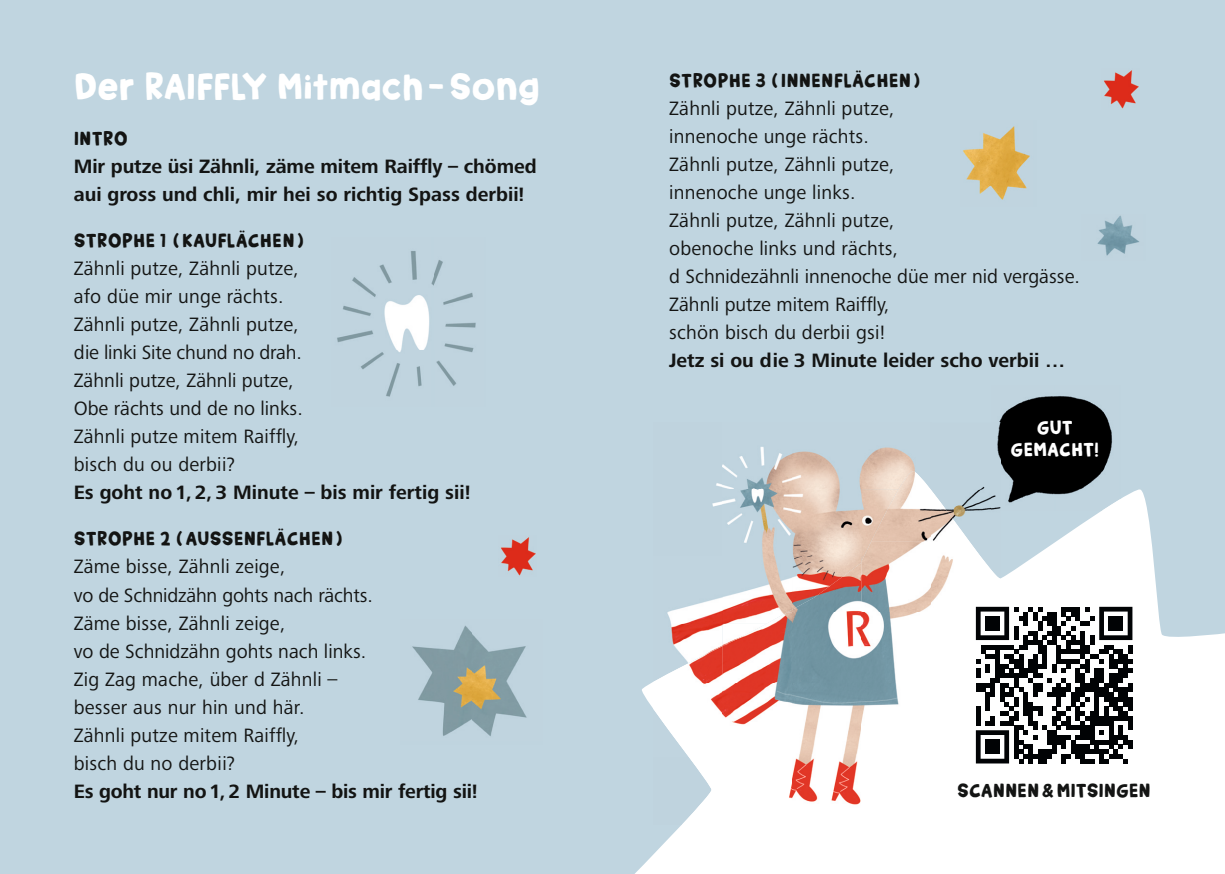
<style>
.page{position:relative;width:1225px;height:874px;background:#fff}
.page>*{position:absolute;margin:0;border:0;box-sizing:border-box;transform-origin:0 0}
.t1{font:42px "Tasty Joke";letter-spacing:-.02em;color:#fff}
.t2{font:22px "Tasty Joke";color:#131413}
.t3{font:22px/22px "Tasty Joke";letter-spacing:-.01em;color:#fff;text-align:center}
.t4{font:20px/28px "Frutiger Next Pro";letter-spacing:.01em;color:#131413}
.t5{font:700 20px/28px "Frutiger Next Pro";color:#131413}
</style>
<div class="page">
<div style="left:0;top:0;width:1225px;height:873px;background:#c0d5e0"></div>
<svg style="left:636px;top:489px;width:589px;height:384px;fill:#fff"></svg>
<img style="left:716px;top:447px;width:269px;height:42px">
<img style="left:653px;top:489px;width:347px;height:67px">
<img style="left:653px;top:556px;width:139px;height:67px">
<img style="left:792px;top:556px;width:69px;height:5px">
<img style="left:653px;top:623px;width:69px;height:22px">
<img style="left:653px;top:753px;width:28px;height:4px">
<img style="left:653px;top:757px;width:28px;height:67px">
<img style="left:871px;top:471px;width:60px;height:70px">
<img style="left:931px;top:489px;width:38px;height:52px">
<svg style="left:786px;top:609px;width:6px;height:3px"></svg>
<img style="left:792px;top:561px;width:69px;height:51px">
<img style="left:861px;top:541px;width:139px;height:71px">
<img style="left:653px;top:645px;width:69px;height:108px">
<img style="left:722px;top:612px;width:244px;height:141px">
<img style="left:681px;top:753px;width:319px;height:71px">
<img style="left:1104px;top:70px;width:35px;height:39px">
<img style="left:1097px;top:215px;width:42px;height:41px">
<img style="left:963px;top:126px;width:67px;height:74px">
<img style="left:501px;top:537px;width:35px;height:39px">
<img style="left:412px;top:625px;width:115px;height:111px">
<img style="left:337px;top:251px;width:139px;height:146px">
<img style="left:999px;top:396px;width:114px;height:52px">
<img style="left:1000px;top:448px;width:120px;height:62px">
<img style="left:1101px;top:498px;width:19px;height:12px">
<img style="left:991px;top:422px;width:9px;height:88px">
<div style="left:966px;top:597px;width:176px;height:175px;background:#fff"></div>
<svg style="left:976px;top:606px;width:156px;height:157px"></svg>
<div style="left:985px;top:616px;width:14px;height:14px;background:#010305"></div>
<div style="left:1108px;top:616px;width:15px;height:14px;background:#010305"></div>
<div style="left:985px;top:739px;width:14px;height:14px;background:#010305"></div>
<h1 class="t1" style="left:74px;top:62px;width:468px">Der RAIFFLY Mitmach - Song</h1>
<p class="t2" style="left:74px;top:126px;width:56px">INTRO</p>
<p class="t5" style="left:74px;top:152px;width:464px">Mir putze üsi Zähnli, zäme mitem Raiffly – chömed aui gross und chli, mir hei so richtig Spass derbii!</p>
<p class="t2" style="left:74px;top:228px;width:232px">STROPHE 1 ( KAUFLÄCHEN )</p>
<p class="t4" style="left:74px;top:254px;width:231px">Zähnli putze, Zähnli putze, afo düe mir unge rächts.<br>Zähnli putze, Zähnli putze, die linki Site chund no drah.<br>Zähnli putze, Zähnli putze,<br>Obe rächts und de no links.<br>Zähnli putze mitem Raiffly, bisch du ou derbii?</p>
<p class="t5" style="left:74px;top:478px;width:398px">Es goht no 1, 2, 3 Minute – bis mir fertig sii!</p>
<p class="t2" style="left:74px;top:526px;width:270px">STROPHE 2 ( AUSSENFLÄCHEN )</p>
<p class="t4" style="left:74px;top:552px;width:300px">Zäme bisse, Zähnli zeige,<br>vo de Schnidzähn gohts nach rächts.<br>Zäme bisse, Zähnli zeige,<br>vo de Schnidzähn gohts nach links.<br>Zig Zag mache, über d Zähnli – besser aus nur hin und här.<br>Zähnli putze mitem Raiffly,<br>bisch du no derbii?</p>
<p class="t5" style="left:74px;top:776px;width:405px">Es goht nur no 1, 2 Minute – bis mir fertig sii!</p>
<p class="t2" style="left:669px;top:68px;width:252px">STROPHE 3 ( INNENFLÄCHEN )</p>
<p class="t4" style="left:669px;top:94px;width:412px">Zähnli putze, Zähnli putze,<br>innenoche unge rächts.<br>Zähnli putze, Zähnli putze,<br>innenoche unge links.<br>Zähnli putze, Zähnli putze,<br>obenoche links und rächts,<br>d Schnidezähnli innenoche düe mer nid vergässe.<br>Zähnli putze mitem Raiffly,<br>schön bisch du derbii gsi!</p>
<p class="t5" style="left:669px;top:346px;width:397px">Jetz si ou die 3 Minute leider scho verbii …</p>
<p class="t3" style="left:1010px;top:416px;width:90px">GUT<br>GEMACHT!</p>
<p class="t2" style="left:957px;top:777px;width:195px">SCANNEN &amp; MITSINGEN</p>
</div>
